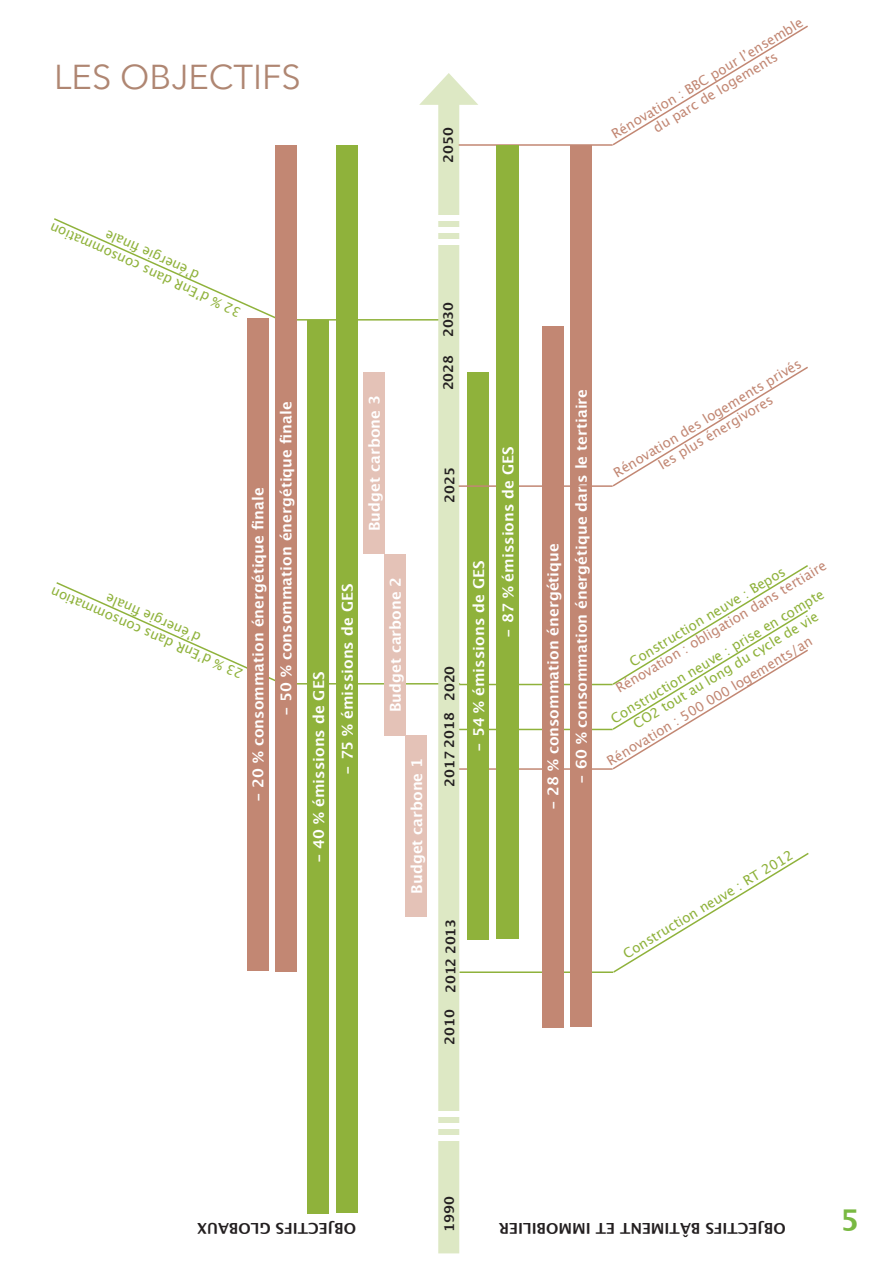
<style>
.page{position:relative;width:893px;height:1263px;background:#fff}
.page>*{position:absolute;margin:0;border:0;box-sizing:border-box;transform-origin:0 0}
.t1{font:34.5px "Avenir Next";color:#af8672}
.t2{font:700 30px "Lucida Grande";color:#79b942}
.t3{font:700 15px "Lucida Grande";color:#fff}
.t4{font:700 15px "Lucida Grande";color:#231f20}
.t5{font:13.5px/16.2px "Lucida Grande";color:#8fb23b;text-align:center}
.t6{font:13.5px/16.2px "Lucida Grande";color:#c28773;text-align:center}
.t7{font:700 13.5px "Lucida Grande";color:#231f20}
</style>
<div class="page">
<hr style="left:459px;top:768px;width:154px;height:2px;background:#c28773">
<hr style="left:280px;top:319px;width:178px;height:2px;background:#8fb23b">
<svg style="left:54px;top:218px;width:221px;height:103px"></svg>
<hr style="left:282px;top:683px;width:178px;height:1px;background:#8fb23b">
<svg style="left:56px;top:581px;width:219px;height:104px"></svg>
<hr style="left:459px;top:684px;width:154px;height:1px;background:#8fb23b">
<hr style="left:459px;top:729px;width:154px;height:1px;background:#8fb23b">
<svg style="left:611px;top:565px;width:197px;height:205px"></svg>
<hr style="left:459px;top:971px;width:154px;height:2px;background:#8fb23b">
<svg style="left:612px;top:852px;width:197px;height:121px"></svg>
<div style="left:438px;top:93px;width:21px;height:1160px;background:#dde8c4"></div>
<svg style="left:419px;top:73px;width:59px;height:32px"></svg>
<div style="left:308px;top:321px;width:21px;height:893px;background:#8fb23b"></div>
<div style="left:336px;top:145px;width:22px;height:1068px;background:#8fb23b"></div>
<div style="left:467px;top:373px;width:22px;height:567px;background:#8fb23b"></div>
<div style="left:247px;top:318px;width:21px;height:653px;background:#c28773"></div>
<div style="left:275px;top:145px;width:21px;height:827px;background:#c28773"></div>
<div style="left:542px;top:326px;width:22px;height:701px;background:#c28773"></div>
<div style="left:570px;top:145px;width:22px;height:882px;background:#c28773"></div>
<hr style="left:459px;top:485px;width:154px;height:2px;background:#c28773">
<svg style="left:611px;top:366px;width:197px;height:121px"></svg>
<hr style="left:459px;top:144px;width:154px;height:2px;background:#c28773">
<svg style="left:611px;top:25px;width:197px;height:121px"></svg>
<div style="left:405px;top:735px;width:22px;height:181px;background:#e4c2b7"></div>
<div style="left:384px;top:554px;width:22px;height:181px;background:#e4c2b7"></div>
<div style="left:363px;top:372px;width:22px;height:182px;background:#e4c2b7"></div>
<div style="left:496px;top:145px;width:22px;height:793px;background:#8fb23b"></div>
<div style="left:427px;top:1135px;width:40px;height:6px;background:#fff"></div>
<div style="left:429px;top:1123px;width:41px;height:6px;background:#fff"></div>
<div style="left:427px;top:1111px;width:40px;height:6px;background:#fff"></div>
<div style="left:427px;top:239px;width:41px;height:5px;background:#fff"></div>
<div style="left:430px;top:227px;width:40px;height:6px;background:#fff"></div>
<div style="left:427px;top:215px;width:41px;height:6px;background:#fff"></div>
<p class="t1" style="left:54px;top:47px;width:248px">LES OBJECTIFS</p>
<p class="t7" style="left:437px;top:163px;width:37px;rotate:-90deg">2050</p>
<p class="t5" style="left:237px;top:319px;width:210px;rotate:-156deg">32 % d’EnR dans consommation d’énergie fi nale</p>
<p class="t5" style="left:240px;top:681px;width:210px;rotate:-157deg">23 % d’EnR dans consommation d’énergie fi nale</p>
<p class="t3" style="left:246px;top:802px;width:316px;rotate:-90deg">- 20 % consommation énergétique finale</p>
<p class="t3" style="left:274px;top:716px;width:316px;rotate:-90deg">- 50 % consommation énergétique finale</p>
<p class="t3" style="left:362px;top:531px;width:137px;rotate:-90deg">Budget carbone 3</p>
<p class="t3" style="left:307px;top:863px;width:193px;rotate:-90deg">- 40 % émissions de GES</p>
<p class="t3" style="left:335px;top:775px;width:193px;rotate:-90deg">- 75 % émissions de GES</p>
<p class="t3" style="left:383px;top:712px;width:137px;rotate:-90deg">Budget carbone 2</p>
<p class="t3" style="left:405px;top:893px;width:137px;rotate:-90deg">Budget carbone 1</p>
<p class="t7" style="left:437px;top:337px;width:37px;rotate:-90deg">2030</p>
<p class="t7" style="left:437px;top:390px;width:37px;rotate:-90deg">2028</p>
<p class="t7" style="left:439px;top:503px;width:37px;rotate:-90deg">2025</p>
<p class="t7" style="left:439px;top:701px;width:37px;rotate:-90deg">2020</p>
<p class="t7" style="left:439px;top:787px;width:76px;rotate:-90deg">2017 2018</p>
<p class="t3" style="left:467px;top:752px;width:193px;rotate:-90deg">- 54 % émissions de GES</p>
<p class="t3" style="left:496px;top:638px;width:193px;rotate:-90deg">- 87 % émissions de GES</p>
<p class="t7" style="left:440px;top:993px;width:76px;rotate:-90deg">2012 2013</p>
<p class="t7" style="left:439px;top:1045px;width:37px;rotate:-90deg">2010</p>
<p class="t6" style="left:608px;top:128px;width:222px;rotate:-31deg">Rénovation : BBC pour l’ensemble du parc de logements</p>
<p class="t3" style="left:541px;top:810px;width:269px;rotate:-90deg">- 28 % consommation énergétique</p>
<p class="t3" style="left:569px;top:784px;width:396px;rotate:-90deg">- 60 % consommation énergétique dans le tertiaire</p>
<p class="t6" style="left:611px;top:467px;width:218px;rotate:-31deg">Rénovation des logements privés les plus énergivores</p>
<p class="t6" style="left:613px;top:682px;width:244px;rotate:-31deg">Rénovation : obligation dans tertiaire</p>
<p class="t5" style="left:626px;top:656px;width:181px;rotate:-31deg">Construction neuve : Bepos</p>
<p class="t5" style="left:608px;top:713px;width:247px;rotate:-31deg">Construction neuve : prise en compte<br>CO2 tout au long du cycle de vie</p>
<p class="t6" style="left:604px;top:755px;width:238px;rotate:-31deg">Rénovation : 500 000 logements/an</p>
<p class="t5" style="left:620px;top:948px;width:197px;rotate:-31deg">Construction neuve : RT 2012</p>
<p class="t7" style="left:438px;top:1232px;width:37px;rotate:-90deg">1990</p>
<p class="t4" style="left:356px;top:1241px;width:161px;rotate:-180deg">OBJECTIFS GLOBAUX</p>
<p class="t4" style="left:786px;top:1241px;width:288px;rotate:-180deg">OBJECTIFS BÂTIMENT ET IMMOBILIER</p>
<h2 class="t2" style="left:840px;top:1196px;width:21px">5</h2>
</div>
